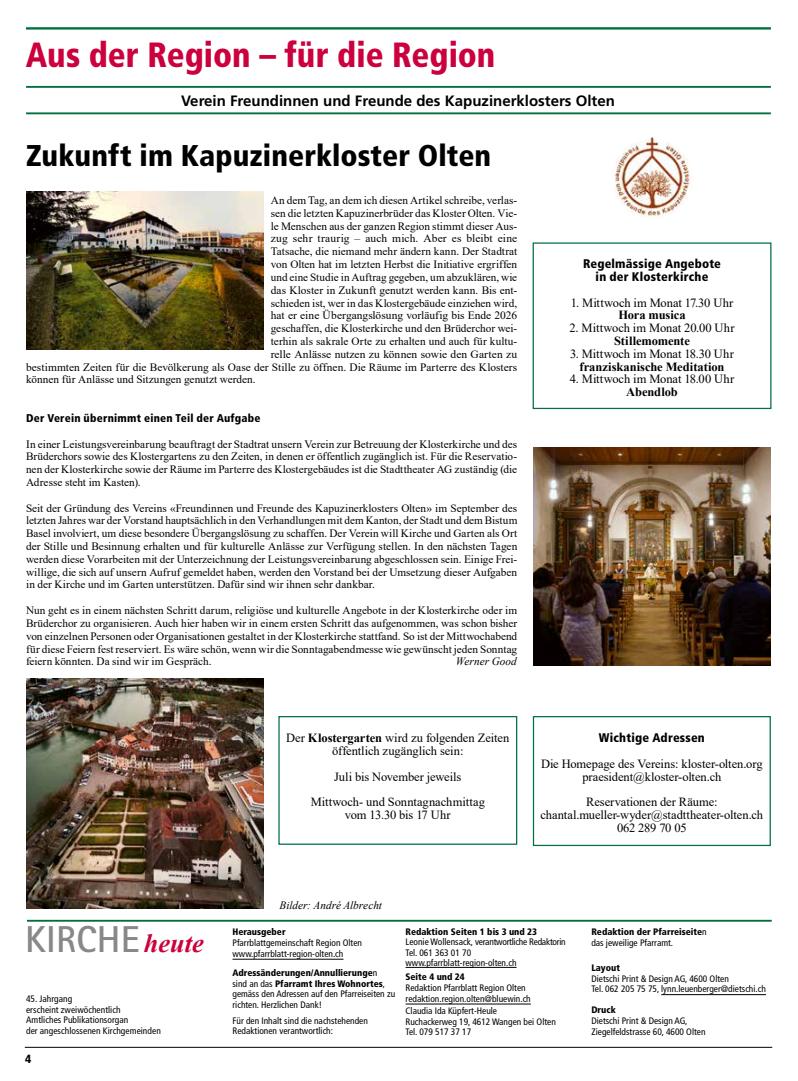
<style>
.page{position:relative;width:798px;height:1081px;background:#fff}
.page>*{position:absolute;margin:0;border:0;box-sizing:border-box;transform-origin:0 0}
.t1{font:700 37.5px "Rotis Sans Serif Std";letter-spacing:.005em;color:#878988}
.t2{font:900 condensed 35px "Frutiger LT Std";color:#cb003c;scale:.95 1}
.t3{font:900 condensed 30px "Frutiger LT Std";letter-spacing:.005em;color:#000}
.t4{font:700 15px "Frutiger LT Std";color:#000}
.t5{font:12.5px/12.8px "Times New Roman";letter-spacing:-.005em;color:#000;text-align:center}
.t6{font:700 12.5px "Times New Roman";letter-spacing:-.005em;color:#000}
.t7{font:900 condensed 12.5px/12.8px "Frutiger LT Std";letter-spacing:.015em;color:#000;text-align:center}
.t8{font:900 condensed 11.88px "Frutiger LT Std";color:#000}
.t9{font:11.25px/12.9px "Times New Roman";letter-spacing:.005em;color:#000;text-align:justify}
.t10{font:900 condensed 11.25px "Frutiger LT Std";letter-spacing:.02em;color:#000}
.t11{font:italic 11.25px "Times New Roman";color:#000}
.t12{font:condensed 9.38px/10.6px "Frutiger LT Std";color:#000}
.t13{font:900 condensed 9.38px/10.6px "Frutiger LT Std";color:#000}
.s1{font-weight:700}
.s2{font-family:"Times New Roman";font-style:italic;font-size:26.25px;color:#cb003c}
.s3{font-weight:900}
.s4{font-weight:400}
</style>
<div class="page">
<hr style="left:25px;top:1047px;width:747px;height:1px;background:#000">
<hr style="left:26px;top:27px;width:744px;height:2px;background:#007040">
<hr style="left:26px;top:86px;width:744px;height:2px;background:#007040">
<hr style="left:26px;top:112px;width:744px;height:2px;background:#007040">
<hr style="left:27px;top:920px;width:744px;height:1px;background:#007040">
<hr style="left:232px;top:959px;width:111px;height:1px;background:#000">
<hr style="left:661px;top:994px;width:104px;height:1px;background:#000">
<hr style="left:405px;top:967px;width:111px;height:1px;background:#000">
<hr style="left:405px;top:1004px;width:125px;height:1px;background:#000">
<img style="left:615px;top:137px;width:76px;height:81px">
<img style="left:26px;top:191px;width:237px;height:158px">
<div style="left:532px;top:242px;width:239px;height:167px;border:1px solid #007040"></div>
<img style="left:533px;top:447px;width:237px;height:218px">
<img style="left:26px;top:678px;width:237px;height:231px">
<div style="left:278px;top:716px;width:239px;height:129px;border:1px solid #007040"></div>
<div style="left:532px;top:716px;width:238px;height:130px;border:1px solid #007040"></div>
<h2 class="t2" style="left:26px;top:33px;width:495px">Aus der Region – für die Region</h2>
<h3 class="t4" style="left:181px;top:92px;width:435px">Verein Freundinnen und Freunde des Kapuzinerklosters Olten</h3>
<h3 class="t3" style="left:26px;top:137px;width:466px">Zukunft im Kapuzinerkloster Olten</h3>
<p class="t9" style="left:271px;top:193px;width:248px">An dem Tag, an dem ich diesen Artikel schreibe, verlas-</p>
<p class="t9" style="left:271px;top:206px;width:248px">sen die letzten Kapuzinerbrüder das Kloster Olten. Vie-</p>
<p class="t9" style="left:271px;top:219px;width:248px">le Menschen aus der ganzen Region stimmt dieser Aus-</p>
<p class="t9" style="left:271px;top:232px;width:248px">zug sehr traurig – auch mich. Aber es bleibt eine</p>
<p class="t9" style="left:271px;top:245px;width:248px">Tatsache, die niemand mehr ändern kann. Der Stadtrat</p>
<p class="t9" style="left:271px;top:257px;width:248px">von Olten hat im letzten Herbst die Initiative ergriffen</p>
<p class="t9" style="left:271px;top:270px;width:248px">und eine Studie in Auftrag gegeben, um abzuklären, wie</p>
<p class="t9" style="left:271px;top:283px;width:248px">das Kloster in Zukunft genutzt werden kann. Bis ent-</p>
<p class="t9" style="left:271px;top:296px;width:248px">schieden ist, wer in das Klostergebäude einziehen wird,</p>
<p class="t9" style="left:271px;top:309px;width:248px">hat er eine Übergangslösung vorläufig bis Ende 2026</p>
<p class="t9" style="left:271px;top:322px;width:248px">geschaffen, die Klosterkirche und den Brüderchor wei-</p>
<p class="t9" style="left:271px;top:334px;width:248px">terhin als sakrale Orte zu erhalten und auch für kultu-</p>
<p class="t9" style="left:271px;top:347px;width:248px">relle Anlässe nutzen zu können sowie den Garten zu</p>
<p class="t9" style="left:26px;top:360px;width:492px">bestimmten Zeiten für die Bevölkerung als Oase der Stille zu öffnen. Die Räume im Parterre des Klosters</p>
<p class="t9" style="left:26px;top:373px;width:231px">können für Anlässe und Sitzungen genutzt werden.</p>
<p class="t10" style="left:26px;top:411px;width:236px">Der Verein übernimmt einen Teil der Aufgabe</p>
<p class="t9" style="left:26px;top:437px;width:492px">In einer Leistungsvereinbarung beauftragt der Stadtrat unsern Verein zur Betreuung der Klosterkirche und des Brüderchors sowie des Klostergartens zu den Zeiten, in denen er öffentlich zugänglich ist. Für die Reservatio&shy;nen der Klosterkirche sowie der Räume im Parterre des Klostergebäudes ist die Stadttheater AG zuständig (die Adresse steht im Kasten).</p>
<p class="t9" style="left:26px;top:501px;width:492px">Seit der Gründung des Vereins «Freundinnen und Freunde des Kapuzinerklosters Olten» im September des letzten Jahres war der Vorstand hauptsächlich in den Verhandlungen mit dem Kanton, der Stadt und dem Bistum Basel involviert, um diese besondere Übergangslösung zu schaffen. Der Verein will Kirche und Garten als Ort der Stille und Besinnung erhalten und für kulturelle Anlässe zur Verfügung stellen. In den nächsten Tagen werden diese Vorarbeiten mit der Unterzeichnung der Leistungsvereinbarung abgeschlossen sein. Einige Frei&shy;willige, die sich auf unsern Aufruf gemeldet haben, werden den Vorstand bei der Umsetzung dieser Aufgaben in der Kirche und im Garten unterstützen. Dafür sind wir ihnen sehr dankbar.</p>
<p class="t9" style="left:26px;top:603px;width:492px">Nun geht es in einem nächsten Schritt darum, religiöse und kulturelle Angebote in der Klosterkirche oder im Brüderchor zu organisieren. Auch hier haben wir in einem ersten Schritt das aufgenommen, was schon bisher von einzelnen Personen oder Organisationen gestaltet in der Klosterkirche stattfand. So ist der Mittwochabend für diese Feiern fest reserviert. Es wäre schön, wenn wir die Sonntagabendmesse wie gewünscht jeden Sonntag feiern könnten. Da sind wir im Gespräch.</p>
<p class="t11" style="left:455px;top:654px;width:63px">Werner Good</p>
<p class="t7" style="left:583px;top:257px;width:139px">Regelmässige Angebote in der Klosterkirche</p>
<p class="t5" style="left:570px;top:296px;width:164px">1. Mittwoch im Monat 17.30 Uhr</p>
<p class="t6" style="left:618px;top:306px;width:69px">Hora musica</p>
<p class="t5" style="left:569px;top:321px;width:167px">2. Mittwoch im Monat 20.00 Uhr</p>
<p class="t6" style="left:613px;top:332px;width:77px">Stillemomente</p>
<p class="t5" style="left:570px;top:347px;width:165px">3. Mittwoch im Monat 18.30 Uhr</p>
<p class="t6" style="left:579px;top:357px;width:146px">franziskanische Meditation</p>
<p class="t5" style="left:569px;top:372px;width:166px">4. Mittwoch im Monat 18.00 Uhr</p>
<p class="t6" style="left:626px;top:383px;width:53px">Abendlob</p>
<p class="t5" style="left:286px;top:731px;width:224px">Der <span class="s1">Klostergarten</span> wird zu folgenden Zeiten öffentlich zugänglich sein:</p>
<p class="t5" style="left:310px;top:763px;width:176px;line-height:25.6px">Juli bis November jeweils<br>Mittwoch- und Sonntagnachmittag</p>
<p class="t5" style="left:345px;top:808px;width:107px">vom 13.30 bis 17 Uhr</p>
<p class="t7" style="left:598px;top:731px;width:108px">Wichtige Adressen</p>
<p class="t5" style="left:541px;top:757px;width:223px">Die Homepage des Vereins: kloster-olten.org praesident@kloster-olten.ch</p>
<p class="t5" style="left:540px;top:795px;width:224px">Reservationen der Räume: chantal.mueller-wyder@stadttheater-olten.ch<br>062 289 70 05</p>
<p class="t11" style="left:279px;top:897px;width:104px">Bilder: André Albrecht</p>
<h1 class="t1" style="left:25px;top:915px;width:180px">KIRCHE <span class="s2">heute</span></h1>
<p class="t12" style="left:26px;top:993px;width:136px">45. Jahrgang<br>erscheint zweiwöchentlich<br>Amtliches Publikationsorgan<br>der angeschlossenen Kirchgemeinden</p>
<p class="t8" style="left:25px;top:1052px;width:8px">4</p>
<p class="t13" style="left:232px;top:927px;width:55px">Herausgeber</p>
<p class="t12" style="left:232px;top:937px;width:131px">Pfarrblattgemeinschaft Region Olten www.pfarrblatt-region-olten.ch</p>
<p class="t12" style="left:232px;top:967px;width:164px"><span class="s3">Adressänderungen/Annullierunge</span>n<br>sind an das <span class="s3">Pfarramt Ihres Wohnortes</span>, gemäss den Adressen auf den Pfarreiseiten zu richten. Herzlichen Dank!</p>
<p class="t12" style="left:232px;top:1015px;width:137px">Für den Inhalt sind die nachstehenden<br>Redaktionen verantwortlich:</p>
<p class="t13" style="left:405px;top:926px;width:133px">Redaktion Seiten 1 bis 3 und 23</p>
<p class="t12" style="left:405px;top:936px;width:162px">Leonie Wollensack, verantwortliche Redaktorin<br>Tel. 061 363 01 70 www.pfarrblatt-region-olten.ch</p>
<p class="t13" style="left:405px;top:971px;width:61px">Seite 4 und 24</p>
<p class="t12" style="left:405px;top:982px;width:127px">Redaktion Pfarrblatt Region Olten redaktion.region.olten@bluewin.ch</p>
<p class="t12" style="left:405px;top:1005px;width:152px">Claudia Ida Küpfert-Heule<br>Ruchackerweg 19, 4612 Wangen bei Olten<br>Tel. 079 517 37 17</p>
<p class="t13" style="left:591px;top:927px;width:117px">Redaktion der Pfarreiseite<span class="s4">n das jeweilige Pfarramt.</span></p>
<p class="t13" style="left:591px;top:962px;width:30px">Layout</p>
<p class="t12" style="left:591px;top:973px;width:176px">Dietschi Print &amp; Design AG, 4600 Olten<br>Tel. 062 205 75 75, lynn.leuenberger@dietschi.ch</p>
<p class="t13" style="left:591px;top:1004px;width:26px">Druck</p>
<p class="t12" style="left:591px;top:1016px;width:116px">Dietschi Print &amp; Design AG,<br>Ziegelfeldstrasse 60, 4600 Olten</p>
</div>
